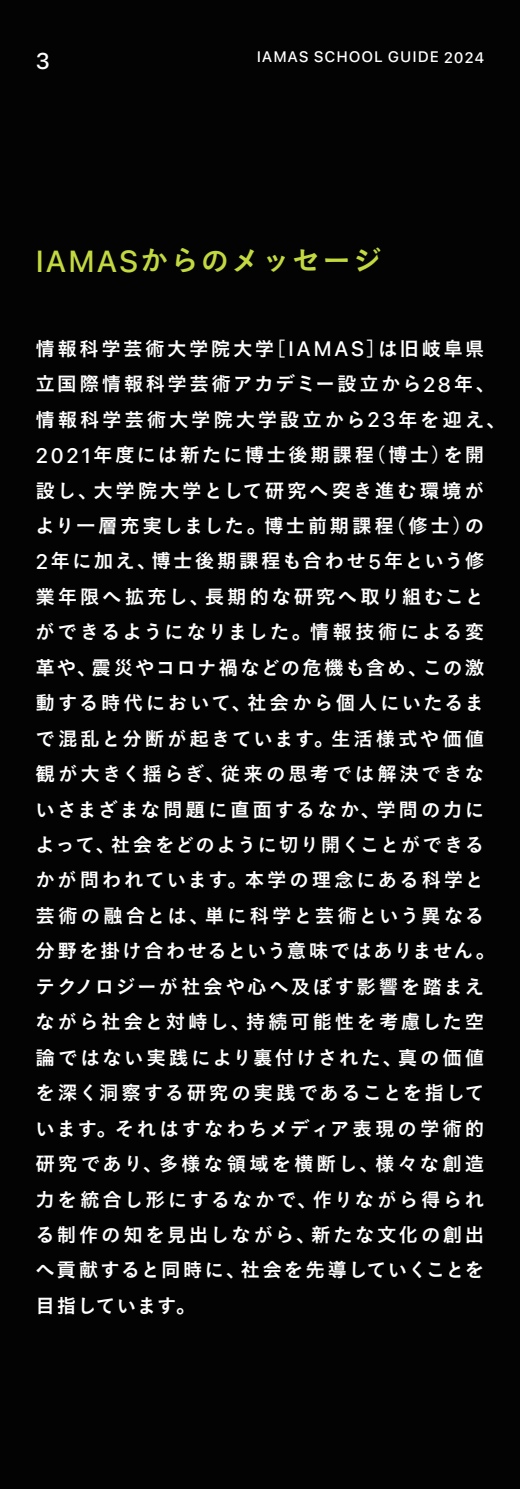
<style>
.page{position:relative;width:520px;height:1489px;background:#fff}
.page>*{position:absolute;margin:0;border:0;box-sizing:border-box;transform-origin:0 0}
.t1{font:28.25px "Koburina Go W6";letter-spacing:.07em;color:#c3d93f}
.t2{font:500 22.75px "SF Pro Text";color:#fff}
.t3{font:500 20.75px "SF Pro Text";letter-spacing:.11em;color:#fff}
.t4{font:19.5px/35.5px "Koburina Go W6";letter-spacing:.12em;color:#fff}
.t5{font:19.5px "Koburina Go W6";letter-spacing:.145em;color:#fff}
.t6{font:19.5px/35.5px "Koburina Go W6";letter-spacing:.09em;color:#fff}
.t7{font:19.5px "Koburina Go W6";letter-spacing:.095em;color:#fff}
.t8{font:19.5px/35.5px "Koburina Go W6";letter-spacing:.1em;color:#fff}
.t9{font:19.5px/35.5px "Koburina Go W6";letter-spacing:.06em;color:#fff}
.t10{font:19.5px "Koburina Go W6";letter-spacing:.15em;color:#fff}
.t11{font:19.5px "Koburina Go W3";color:#fff}
.t12{font:19.5px "Koburina Go W6";letter-spacing:.155em;color:#fff}
.t13{font:500 15.25px "SF Pro Text";letter-spacing:.055em;color:#fff}
.s1{font-family:"SF Pro Text";font-weight:500;font-size:30.25px}
.s2{font-family:"Koburina Go W3";font-weight:400;font-size:19.5px}
.s3{font-family:"SF Pro Text";font-weight:500;font-size:20.75px}
.s4{font-family:"Koburina Go W6"}
</style>
<div class="page">
<div style="left:0;top:0;width:519px;height:1488px;background:#030303"></div>
<p class="t2" style="left:35px;top:48px;width:16px">3</p>
<p class="t13" style="left:256px;top:48px;width:229px">IAMAS SCHOOL GUIDE 2024</p>
<h1 class="t1" style="left:35px;top:241px;width:347px"><span class="s1">IAMAS</span>からのメッセージ</h1>
<p class="t3" style="left:266px;top:336px;width:121px"><span class="s2">［</span>IAMAS<span class="s2">］</span></p>
<p class="t4" style="left:377px;top:330px;width:108px">は旧岐阜県</p>
<p class="t4" style="left:35px;top:330px;width:240px">情報科学芸術大学院大学</p>
<p class="t4" style="left:35px;top:366px;width:461px">立国際情報科学芸術アカデミー設立から<span class="s3">28</span>年、</p>
<p class="t5" style="left:35px;top:406px;width:471px">情報科学芸術大学院大学設立から<span class="s3">23</span>年を迎え、</p>
<p class="t4" style="left:443px;top:436px;width:43px">を開</p>
<p class="t11" style="left:366px;top:442px;width:86px">（<span class="s4">博士</span>）</p>
<p class="t4" style="left:93px;top:436px;width:392px;text-indent:-58px"><span class="s3">2021</span>年度には新たに博士後期課程<br>大学院大学として研究へ突き進む環境が</p>
<p class="t4" style="left:35px;top:472px;width:64px">設し、</p>
<p class="t11" style="left:385px;top:513px;width:87px">（<span class="s4">修士</span>）</p>
<p class="t4" style="left:151px;top:507px;width:334px;text-indent:-116px">より一層充実しました。博士前期課程<br>博士後期課程も合わせ<span class="s3">5</span>年という修</p>
<p class="t4" style="left:464px;top:507px;width:21px">の</p>
<p class="t4" style="left:35px;top:543px;width:122px"><span class="s3">2</span>年に加え、</p>
<p class="t5" style="left:35px;top:583px;width:175px">業年限へ拡充し、</p>
<p class="t4" style="left:35px;top:614px;width:450px">ができるようになりました。情報技術による変</p>
<p class="t4" style="left:422px;top:649px;width:63px">この激</p>
<p class="t4" style="left:205px;top:578px;width:281px">長期的な研究へ取り組むこと</p>
<p class="t6" style="left:91px;top:649px;width:337px">震災やコロナ禍などの危機も含め、</p>
<p class="t4" style="left:35px;top:649px;width:63px">革や、</p>
<p class="t4" style="left:247px;top:684px;width:238px">社会から個人にいたるま</p>
<p class="t4" style="left:35px;top:684px;width:217px">動する時代において、</p>
<p class="t4" style="left:35px;top:720px;width:450px">で混乱と分断が起きています。生活様式や価値</p>
<p class="t4" style="left:220px;top:755px;width:265px">従来の思考では解決できな</p>
<p class="t4" style="left:35px;top:755px;width:191px">観が大きく揺らぎ、</p>
<p class="t6" style="left:111px;top:791px;width:375px;text-indent:-75px">いさまざまな問題に直面するなか、<br>社会をどのように切り開くことができる</p>
<p class="t4" style="left:376px;top:791px;width:109px">学問の力に</p>
<p class="t4" style="left:35px;top:826px;width:81px">よって、</p>
<p class="t4" style="left:35px;top:862px;width:450px">かが問われています。本学の理念にある科学と</p>
<p class="t7" style="left:205px;top:902px;width:281px">単に科学と芸術という異なる</p>
<p class="t12" style="left:35px;top:902px;width:175px">芸術の融合とは、</p>
<p class="t7" style="left:35px;top:937px;width:461px">分野を掛け合わせるという意味ではありません。</p>
<p class="t4" style="left:35px;top:968px;width:450px">テクノロジーが社会や心へ及ぼす影響を踏まえ</p>
<p class="t4" style="left:245px;top:1003px;width:240px">持続可能性を考慮した空</p>
<p class="t4" style="left:35px;top:1003px;width:216px">ながら社会と対峙し、</p>
<p class="t4" style="left:397px;top:1039px;width:88px">真の価値</p>
<p class="t4" style="left:35px;top:1039px;width:368px">論ではない実践により裏付けされた、</p>
<p class="t4" style="left:35px;top:1074px;width:450px">を深く洞察する研究の実践であることを指して</p>
<p class="t5" style="left:35px;top:1114px;width:450px">います。それはすなわちメディア表現の学術的</p>
<p class="t4" style="left:375px;top:1145px;width:111px">様々な創造</p>
<p class="t10" style="left:159px;top:1150px;width:221px">多様な領域を横断し、</p>
<p class="t4" style="left:35px;top:1145px;width:129px">研究であり、</p>
<p class="t4" style="left:311px;top:1180px;width:174px;text-indent:-275px">力を統合し形にするなかで、<br>新たな文化の創出</p>
<p class="t4" style="left:312px;top:1180px;width:173px">作りながら得られ</p>
<p class="t8" style="left:240px;top:1216px;width:245px;text-indent:-205px">る制作の知を見出しながら、<br>社会を先導していくことを</p>
<p class="t9" style="left:35px;top:1251px;width:211px">へ貢献すると同時に、目指しています。</p>
</div>
